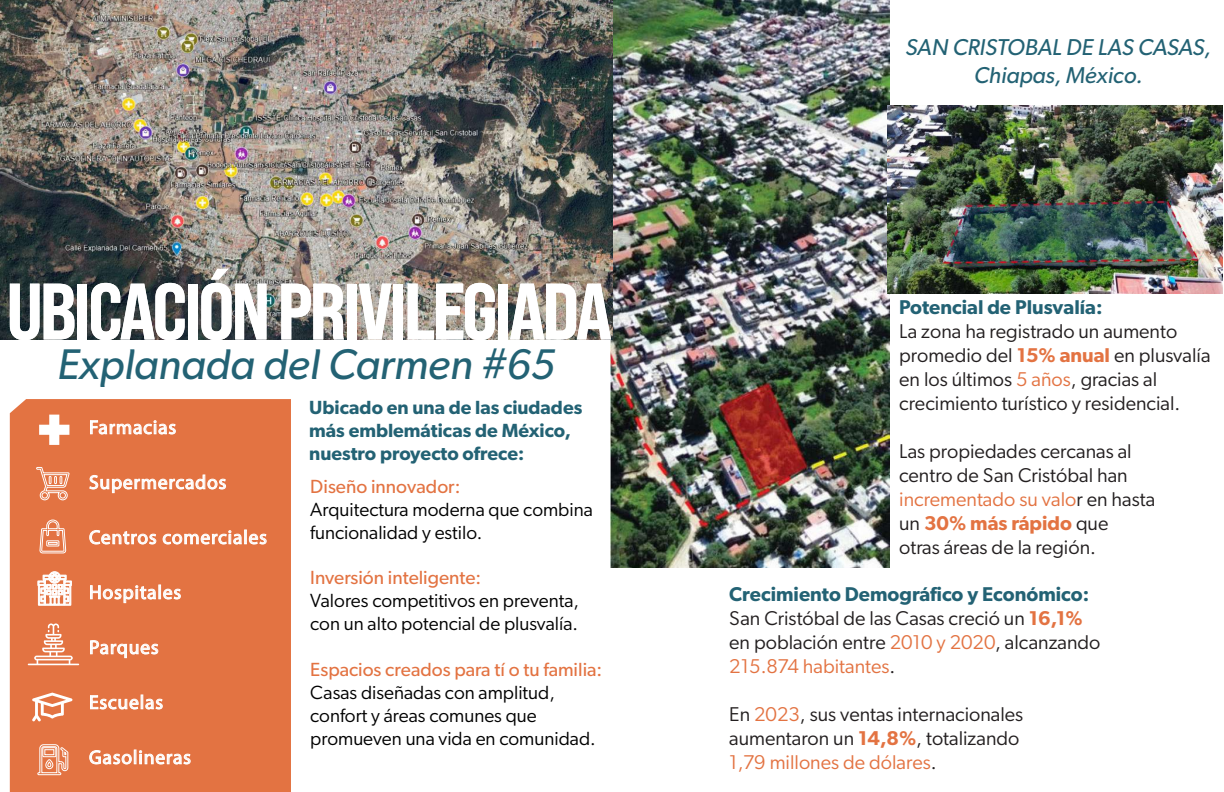
<style>
.page{position:relative;width:1224px;height:792px;background:#fff}
.page>*{position:absolute;margin:0;border:0;box-sizing:border-box;transform-origin:0 0}
.t1{font:79.8px "Bebas Neue Pro Sm E Eb";letter-spacing:-.04em;color:#fff}
.t2{font:italic 43px "Gibson";color:#236274}
.t3{font:italic 23px/27.6px "Gibson";color:#236274;text-align:center}
.t4{font:20px/24px "Gibson";color:#231f20}
.t5{font:600 20px "Gibson";color:#236274}
.t6{font:19.5px "Myriad Pro";letter-spacing:.04em;color:#fff}
.t7{font:19.1px/22.9px "Gibson";color:#000}
.t8{font:600 19.1px/22.9px "Gibson";color:#236274}
.t9{font:19.1px "Gibson";color:#e37342}
.s1{font-weight:600;color:#e37342}
.s2{color:#e37342}
.s3{font-weight:600;color:#236274}
</style>
<div class="page">
<img style="left:611px;top:0;width:279px;height:568px">
<img style="left:0;top:0;width:612px;height:339px">
<div style="left:10px;top:399px;width:281px;height:393px;background:#e37342"></div>
<svg style="left:39px;top:415px;width:30px;height:30px"></svg>
<svg style="left:89px;top:420px;width:87px;height:15px"></svg>
<svg style="left:88px;top:444px;width:139px;height:79px;background:#e47b4d"></svg>
<svg style="left:89px;top:529px;width:153px;height:39px;background:#e68358"></svg>
<div style="left:244px;top:529px;width:3px;height:15px;border:1px solid #fff"></div>
<svg style="left:248px;top:533px;width:19px;height:12px"></svg>
<svg style="left:89px;top:585px;width:92px;height:125px;background:#e58054"></svg>
<svg style="left:89px;top:750px;width:43px;height:15px"></svg>
<div style="left:134px;top:749px;width:3px;height:15px;border:1px solid #fff"></div>
<svg style="left:139px;top:750px;width:52px;height:38px;background:#e6855a"></svg>
<img style="left:888px;top:106px;width:334px;height:188px">
<img style="left:943px;top:201px;width:255px;height:62px">
<svg style="left:36px;top:466px;width:34px;height:35px"></svg>
<svg style="left:37px;top:519px;width:35px;height:87px"></svg>
<svg style="left:37px;top:744px;width:32px;height:32px"></svg>
<svg style="left:28px;top:623px;width:51px;height:42px;background:#e8916a"></svg>
<svg style="left:32px;top:693px;width:40px;height:29px"></svg>
<h1 class="t1" style="left:6px;top:264px;width:607px">UBICACIÓN PRIVILEGIADA</h1>
<h2 class="t2" style="left:57px;top:338px;width:499px">Explanada del Carmen #65</h2>
<p class="t6" style="left:89px;top:415px;width:89px">Farmacias</p>
<p class="t8" style="left:309px;top:396px;width:275px">Ubicado en una de las ciudades más emblemáticas de México, nuestro proyecto ofrece:</p>
<p class="t9" style="left:310px;top:475px;width:152px">Diseño innovador:</p>
<p class="t7" style="left:310px;top:497px;width:284px">Arquitectura moderna que combina funcionalidad y estilo.</p>
<p class="t9" style="left:310px;top:566px;width:173px">Inversión inteligente:</p>
<p class="t7" style="left:310px;top:589px;width:270px">Valores competitivos en preventa, con un alto potencial de plusvalía.</p>
<p class="t9" style="left:310px;top:658px;width:294px">Espacios creados para tí o tu familia:</p>
<p class="t7" style="left:310px;top:681px;width:287px">Casas diseñadas con amplitud, confort y áreas comunes que promueven una vida en comunidad.</p>
<p class="t6" style="left:89px;top:470px;width:139px">Supermercados</p>
<p class="t6" style="left:89px;top:525px;width:179px">Centros comerciales</p>
<p class="t6" style="left:89px;top:580px;width:94px">Hospitales</p>
<p class="t6" style="left:89px;top:635px;width:71px">Parques</p>
<p class="t6" style="left:89px;top:690px;width:76px">Escuelas</p>
<p class="t6" style="left:89px;top:745px;width:103px">Gasolineras</p>
<p class="t3" style="left:906px;top:33px;width:307px">SAN CRISTOBAL DE LAS CASAS,<br>Chiapas, México.</p>
<p class="t5" style="left:899px;top:295px;width:205px">Potencial de Plusvalía:</p>
<p class="t4" style="left:899px;top:319px;width:313px">La zona ha registrado un aumento promedio del <span class="s1">15% anual</span> en plusvalía en los últimos <span class="s2">5 años</span>, gracias al crecimiento turístico y residencial.</p>
<p class="t4" style="left:899px;top:439px;width:258px">Las propiedades cercanas al centro de San Cristóbal han <span class="s2">incrementado su valo</span>r en hasta un <span class="s1">30% más rápido</span> que<br>otras áreas de la región.</p>
<p class="t4" style="left:729px;top:581px;width:373px"><span class="s3">Crecimiento Demográfico y Económico:<br></span>San Cristóbal de las Casas creció un <span class="s1">16,1% </span>en población entre <span class="s2">2010 y 2020</span>, alcanzando <span class="s2">215.874 habitantes</span>.</p>
<p class="t4" style="left:729px;top:701px;width:296px">En <span class="s2">2023</span>, sus ventas internacionales aumentaron un <span class="s1">14,8%</span>, totalizando<br><span class="s2">1,79 millones de dólares</span>.</p>
</div>
